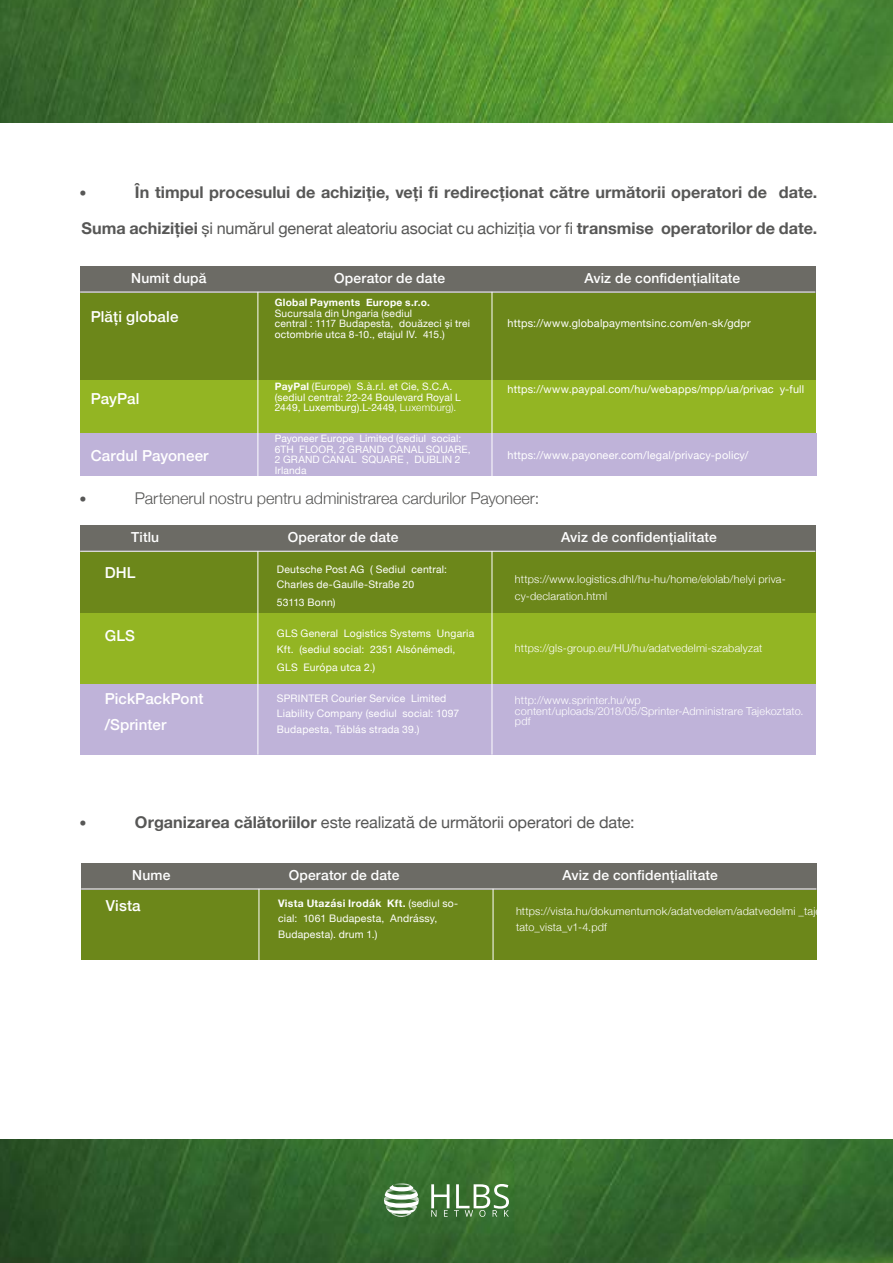
<style>
.page{position:relative;width:893px;height:1263px;background:#fff}
.page>*{position:absolute;margin:0;border:0;box-sizing:border-box;transform-origin:0 0}
.t1{font:16.2px "Helvetica Neue";letter-spacing:-.005em;color:#575756}
.t2{font:700 16.2px "Helvetica Neue";color:#575756}
.t3{font:300 16.2px "Helvetica Neue";letter-spacing:-.005em;color:#575756}
.t4{font:500 15.15px/25.5px "Helvetica Neue";letter-spacing:.005em;color:#fff}
.t5{font:300 14.1px "Helvetica Neue";color:#575756}
.t6{font:500 13.8px "Helvetica Neue";letter-spacing:.01em;color:#fff}
.t7{font:300 10.95px/16.4px "Helvetica Neue";letter-spacing:.02em;color:#fff}
.t8{font:10.95px "Helvetica Neue";letter-spacing:.02em;color:#fff}
.t9{font:10.35px/15.6px "Helvetica Neue";letter-spacing:.02em;color:#fff}
.t10{font:10.2px/10.5px "Helvetica Neue";letter-spacing:.015em;color:#fff}
.t11{font:700 10.2px "Helvetica Neue";letter-spacing:.025em;color:#fff}
.s1{font-weight:700}
.s2{font-weight:300}
</style>
<div class="page">
<img style="left:0;top:0;width:893px;height:122px">
<img style="left:0;top:1140px;width:893px;height:123px">
<svg style="left:431px;top:1184px;width:78px;height:33px"></svg>
<svg style="left:393px;top:1183px;width:17px;height:1px"></svg>
<svg style="left:384px;top:1184px;width:35px;height:33px"></svg>
<div style="left:80px;top:433px;width:736px;height:43px;background:#bfb3d9"></div>
<div style="left:80px;top:370px;width:735px;height:63px;background:#93b523"></div>
<div style="left:80px;top:292px;width:735px;height:88px;background:#6c871a"></div>
<div style="left:80px;top:266px;width:735px;height:26px;background:#6c6b65"></div>
<hr style="left:492px;top:292px;width:1px;height:184px;background:#fff">
<hr style="left:258px;top:292px;width:1px;height:184px;background:#fff">
<hr style="left:80px;top:292px;width:735px;height:1px;background:#fff">
<div style="left:80px;top:684px;width:735px;height:71px;background:#bfb3d9"></div>
<div style="left:80px;top:613px;width:735px;height:71px;background:#93b523"></div>
<div style="left:80px;top:551px;width:735px;height:62px;background:#6c871a"></div>
<div style="left:80px;top:525px;width:735px;height:26px;background:#6c6b65"></div>
<hr style="left:492px;top:551px;width:1px;height:204px;background:#fff">
<hr style="left:258px;top:551px;width:1px;height:204px;background:#fff">
<hr style="left:80px;top:551px;width:735px;height:1px;background:#fff">
<div style="left:81px;top:889px;width:735px;height:70px;background:#6c871a"></div>
<div style="left:81px;top:863px;width:735px;height:26px;background:#6c6b65"></div>
<hr style="left:493px;top:889px;width:1px;height:141px;background:#fff">
<hr style="left:259px;top:889px;width:1px;height:140px;background:#fff">
<hr style="left:81px;top:889px;width:735px;height:1px;background:#fff">
<h3 class="t5" style="left:80px;top:182px;width:9px">•</h3>
<h1 class="t2" style="left:135px;top:180px;width:684px">În timpul procesului de achiziție, veți fi redirecționat către următorii operatori de date.</h1>
<h1 class="t1" style="left:82px;top:217px;width:737px"><span class="s1">Suma achiziției</span> și numărul generat aleatoriu asociat cu achiziția vor fi <span class="s1">transmise operatorilor de date.</span></h1>
<h3 class="t6" style="left:131px;top:267px;width:77px">Numit după</h3>
<h3 class="t6" style="left:334px;top:267px;width:112px">Operator de date</h3>
<h3 class="t6" style="left:585px;top:267px;width:157px">Aviz de confidențialitate</h3>
<h2 class="t4" style="left:91px;top:302px;width:89px">Plăți globale</h2>
<p class="t11" style="left:275px;top:294px;width:157px">Global Payments Europe s.r.o.</p>
<p class="t10" style="left:275px;top:308px;width:197px">Sucursala din Ungaria (sediul<br>central : 1117 Budapesta, douăzeci și trei octombrie utca 8-10., etajul IV. 415.)</p>
<p class="t8" style="left:507px;top:316px;width:245px">https://www.globalpaymentsinc.com/en-sk/gdpr</p>
<h2 class="t4" style="left:91px;top:385px;width:50px">PayPal</h2>
<h2 class="t4" style="left:91px;top:442px;width:119px">Cardul Payoneer</h2>
<p class="t10" style="left:275px;top:382px;width:188px"><span class="s1">PayPal</span> (Europe) S.à.r.l. et Cie, S.C.A. (sediul central: 22-24 Boulevard Royal L<br>2449, Luxemburg).L-2449, <span class="s2">Luxemburg).</span></p>
<p class="t10" style="left:275px;top:434px;width:197px">Payoneer Europe Limited (sediul social:<br>6TH FLOOR, 2 GRAND CANAL SQUARE,<br>2 GRAND CANAL SQUARE , DUBLIN 2<br>Irlanda</p>
<p class="t8" style="left:507px;top:381px;width:298px">https://www.paypal.com/hu/webapps/mpp/ua/privac y-full</p>
<p class="t8" style="left:507px;top:448px;width:243px">https://www.payoneer.com/legal/privacy-policy/</p>
<h3 class="t5" style="left:80px;top:488px;width:9px">•</h3>
<h1 class="t3" style="left:135px;top:485px;width:406px">Partenerul nostru pentru administrarea cardurilor Payoneer:</h1>
<h3 class="t6" style="left:131px;top:526px;width:30px">Titlu</h3>
<h3 class="t6" style="left:288px;top:526px;width:112px">Operator de date</h3>
<h3 class="t6" style="left:561px;top:526px;width:157px">Aviz de confidențialitate</h3>
<h2 class="t4" style="left:105px;top:558px;width:32px">DHL</h2>
<p class="t9" style="left:277px;top:562px;width:172px">Deutsche Post AG ( Sediul central:<br>Charles de-Gaulle-Straße 20</p>
<p class="t9" style="left:277px;top:595px;width:60px">53113 Bonn)</p>
<p class="t9" style="left:277px;top:626px;width:199px">GLS General Logistics Systems Ungaria<br>Kft. (sediul social: 2351 Alsónémedi,</p>
<p class="t9" style="left:277px;top:660px;width:100px">GLS Európa utca 2.)</p>
<p class="t9" style="left:277px;top:691px;width:184px">SPRINTER Courier Service Limited<br>Liability Company (sediul social: 1097<br>Budapesta, Táblás strada 39.)</p>
<p class="t7" style="left:515px;top:570px;width:272px">https://www.logistics.dhl/hu-hu/home/elolab/helyi priva&shy;cy-declaration.html</p>
<h2 class="t4" style="left:105px;top:622px;width:32px">GLS</h2>
<p class="t7" style="left:515px;top:639px;width:249px">https://gls-group.eu/HU/hu/adatvedelmi-szabalyzat</p>
<h2 class="t4" style="left:105px;top:685px;width:100px">PickPackPont /Sprinter</h2>
<p class="t7" style="left:515px;top:694px;width:290px;line-height:10.5px">http://www.sprinter.hu/wp content/uploads/2018/05/Sprinter-Administrare Tajekoztato. pdf</p>
<h3 class="t5" style="left:80px;top:812px;width:9px">•</h3>
<h1 class="t1" style="left:135px;top:811px;width:501px"><span class="s1">Organizarea călătoriilor</span> este realizată de următorii operatori de date:</h1>
<h3 class="t6" style="left:132px;top:864px;width:40px">Nume</h3>
<h3 class="t6" style="left:289px;top:864px;width:112px">Operator de date</h3>
<h3 class="t6" style="left:562px;top:864px;width:157px">Aviz de confidențialitate</h3>
<h2 class="t4" style="left:106px;top:892px;width:36px">Vista</h2>
<p class="t9" style="left:278px;top:896px;width:182px"><span class="s1">Vista Utazási Irodák Kft.</span> (sediul so&shy;cial: 1061 Budapesta, Andrássy,<br>Budapesta). drum 1.)</p>
<p class="t7" style="left:516px;top:902px;width:327px">https://vista.hu/dokumentumok/adatvedelem/adatvedelmi _tajekoz&shy;tato_vista_v1-4.pdf</p>
</div>
